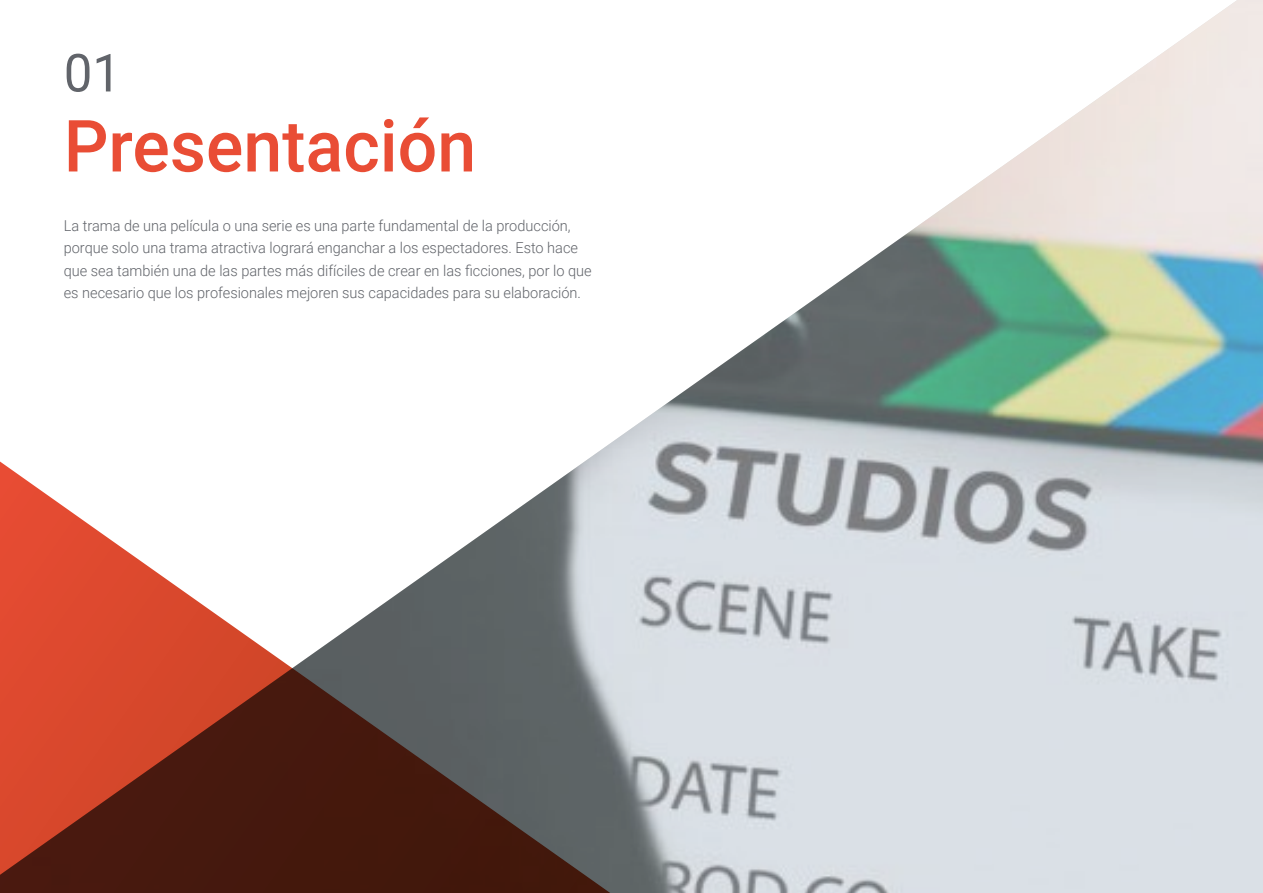
<style>
.page{position:relative;width:1263px;height:893px;background:#fff}
.page>*{position:absolute;margin:0;border:0;box-sizing:border-box;transform-origin:0 0}
.t1{font:500 72px "Roboto";color:#e94d35}
.t2{font:52.5px "Roboto";color:#61646a}
.t3{font:300 15px/22.5px "Roboto";color:#61646a}
</style>
<div class="page">
<img style="left:607px;top:0;width:656px;height:893px">
<svg style="left:0;top:446px;width:640px;height:447px"></svg>
<h2 class="t2" style="left:64px;top:36px;width:59px">01</h2>
<h1 class="t1" style="left:64px;top:95px;width:414px">Presentación</h1>
<p class="t3" style="left:64px;top:214px;width:529px">La trama de una película o una serie es una parte fundamental de la producción, porque solo una trama atractiva logrará enganchar a los espectadores. Esto hace que sea también una de las partes más difíciles de crear en las ficciones, por lo que es necesario que los profesionales mejoren sus capacidades para su elaboración.</p>
</div>
